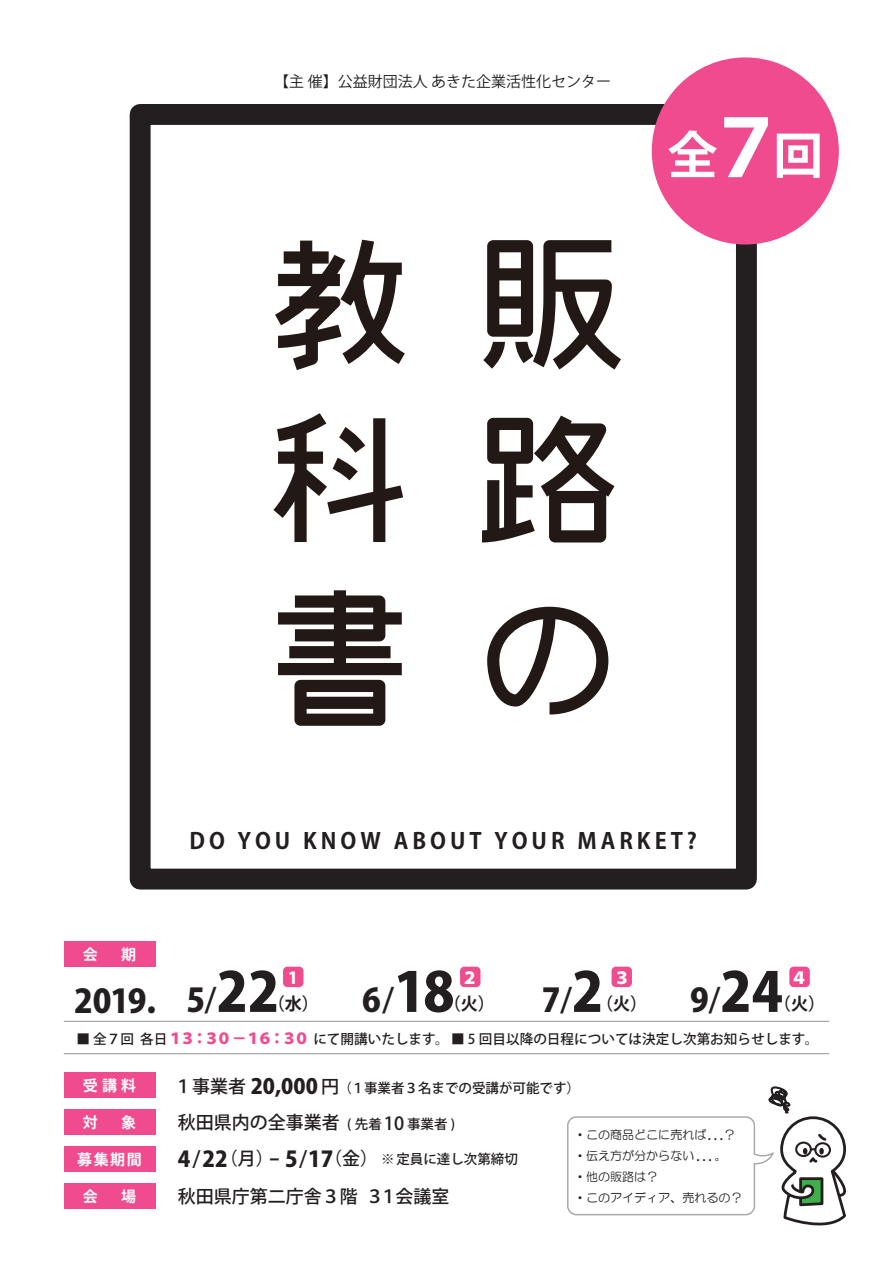
<style>
.page{position:relative;width:893px;height:1263px;background:#fff}
.page>*{position:absolute;margin:0;border:0;box-sizing:border-box;transform-origin:0 0}
.t1{font:800 53.85px "Koz Go Pr 6 N";color:#231f20}
.t2{font:700 50.4px "Koz Go Pr 6 N";color:#fff}
.t3{font:800 32.4px "Koz Go Pr 6 N";color:#231f20}
.t4{font:700 22.05px "Koz Go Pr 6 N";letter-spacing:.18em;color:#231f20}
.t5{font:800 21.75px "Koz Go Pr 6 N";color:#231f20}
.t6{font:500 18px "Koz Go Pr 6 N";color:#231f20}
.t7{font:700 17.1px "Koz Go Pr 6 N";color:#231f20}
.t8{font:800 16.5px "Koz Go Pr 6 N";color:#fff}
.t9{font:800 15.15px "Koz Go Pr 6 N";letter-spacing:-.19em;color:#ef4b8e}
.t10{font:15px "Koz Go Pr 6 N";color:#231f20}
.t11{font:700 15px "Koz Go Pr 6 N";letter-spacing:.1em;color:#fff}
.t12{font:500 13.65px "Koz Go Pr 6 N";color:#231f20}
.t13{font:500 13.5px "Koz Go Pr 6 N";color:#231f20}
.t14{font:12px/21px "HG Maru Gothic MPRO";color:#231f20}
.s1{font-size:78.75px}
.s2{font-size:32.4px}
.s3{font-weight:500;font-size:32.4px}
.s4{font-weight:500}
.s5{font-size:53.85px}
.s6{font-weight:800}
.s7{font-size:18px}
.s8{font-weight:800;font-size:21px}
.s9{font-size:13.5px}
.s10{font-weight:500;font-size:18px}
.s11{font-weight:400;font-size:31.5px}
</style>
<div class="page">
<div style="left:64px;top:1072px;width:91px;height:26px;background:#ef4b8e"></div>
<div style="left:64px;top:941px;width:91px;height:25px;background:#ef4b8e"></div>
<div style="left:64px;top:1109px;width:91px;height:26px;background:#ef4b8e"></div>
<div style="left:64px;top:1146px;width:91px;height:26px;background:#ef4b8e"></div>
<div style="left:130px;top:104px;width:627px;height:785px;border:21px solid #231f20"></div>
<svg style="left:487px;top:607px;width:121px;height:107px"></svg>
<svg style="left:483px;top:240px;width:138px;height:129px"></svg>
<svg style="left:482px;top:416px;width:132px;height:126px"></svg>
<svg style="left:275px;top:240px;width:130px;height:130px"></svg>
<svg style="left:273px;top:413px;width:130px;height:129px"></svg>
<svg style="left:278px;top:590px;width:124px;height:136px"></svg>
<div style="left:652px;top:57px;width:187px;height:187px;background:#ef4b8e;border-radius:50%"></div>
<div style="left:64px;top:1183px;width:91px;height:25px;background:#ef4b8e"></div>
<div style="left:283px;top:967px;width:20px;height:20px;background:#ef4b8e;border-radius:4px"></div>
<div style="left:460px;top:967px;width:20px;height:20px;background:#ef4b8e;border-radius:4px"></div>
<div style="left:611px;top:967px;width:21px;height:20px;background:#ef4b8e;border-radius:4px"></div>
<div style="left:789px;top:967px;width:21px;height:20px;background:#ef4b8e;border-radius:4px"></div>
<hr style="left:64px;top:1021px;width:765px;height:1px;background:#939598">
<hr style="left:64px;top:1053px;width:765px;height:1px;background:#939598">
<svg style="left:567px;top:1086px;width:279px;height:140px"></svg>
<p class="t10" style="left:274px;top:73px;width:338px">【主 催】公益財団法人 あきた企業活性化センター</p>
<h2 class="t2" style="left:667px;top:127px;width:158px">全<span class="s1">７</span>回</h2>
<h3 class="t4" style="left:190px;top:828px;width:509px">DO YOU KNOW ABOUT YOUR MARKET?</h3>
<p class="t11" style="left:83px;top:946px;width:55px">会　期</p>
<h3 class="t3" style="left:74px;top:983px;width:84px">2019.</h3>
<h1 class="t1" style="left:186px;top:962px;width:94px"><span class="s2">5</span><span class="s3">/</span>22</h1>
<h1 class="t1" style="left:362px;top:962px;width:94px"><span class="s2">6</span><span class="s3">/</span>18</h1>
<h3 class="t3" style="left:542px;top:982px;width:63px">7<span class="s4">/</span><span class="s5">2</span></h3>
<h1 class="t1" style="left:690px;top:962px;width:94px"><span class="s2">9</span><span class="s3">/</span>24</h1>
<p class="t8" style="left:288px;top:968px;width:11px">1</p>
<p class="t8" style="left:461px;top:968px;width:18px">２</p>
<p class="t8" style="left:614px;top:968px;width:18px">３</p>
<p class="t8" style="left:791px;top:968px;width:18px">４</p>
<p class="t7" style="left:268px;top:994px;width:53px">（水）</p>
<p class="t7" style="left:444px;top:994px;width:53px">（火）</p>
<p class="t7" style="left:596px;top:994px;width:53px">（火）</p>
<p class="t7" style="left:774px;top:994px;width:53px">（火）</p>
<p class="t12" style="left:77px;top:1031px;width:743px">■ 全７回 各日<span class="s6">　　　　　　　　　　</span> にて開講いたします。 ■ 5 回目以降の日程については決定し次第お知らせします。</p>
<p class="t9" style="left:168px;top:1030px;width:143px">１３：３０－１６：３０</p>
<p class="t11" style="left:83px;top:1077px;width:55px">受講料</p>
<p class="t11" style="left:83px;top:1114px;width:55px">対　象</p>
<p class="t11" style="left:77px;top:1151px;width:66px">募集期間</p>
<p class="t13" style="left:174px;top:1080px;width:407px"><span class="s7">１事業者</span> <span class="s8">20,000</span> <span class="s7">円</span>（１事業者３名までの受講が可能です）</p>
<h3 class="t6" style="left:178px;top:1112px;width:279px">秋田県内の全事業者 <span class="s9">( 先着</span>10 <span class="s9">事業者 )</span></h3>
<h3 class="t5" style="left:178px;top:1147px;width:202px">4<span class="s4">/</span>22<span class="s10">（月）</span><span class="s11">-</span> 5<span class="s4">/</span>17<span class="s10">（金）</span></h3>
<p class="t13" style="left:381px;top:1152px;width:138px">※定員に達し次第締切</p>
<p class="t11" style="left:83px;top:1188px;width:55px">会　場</p>
<h3 class="t6" style="left:178px;top:1186px;width:273px">秋田県庁第二庁舎３階 ３１会議室</h3>
<p class="t14" style="left:574px;top:1124px;width:169px">・この商品どこに売れば．．．？・伝え方が分からない．．．。<br>・他の販路は？<br>・このアイディア、売れるの？</p>
</div>
